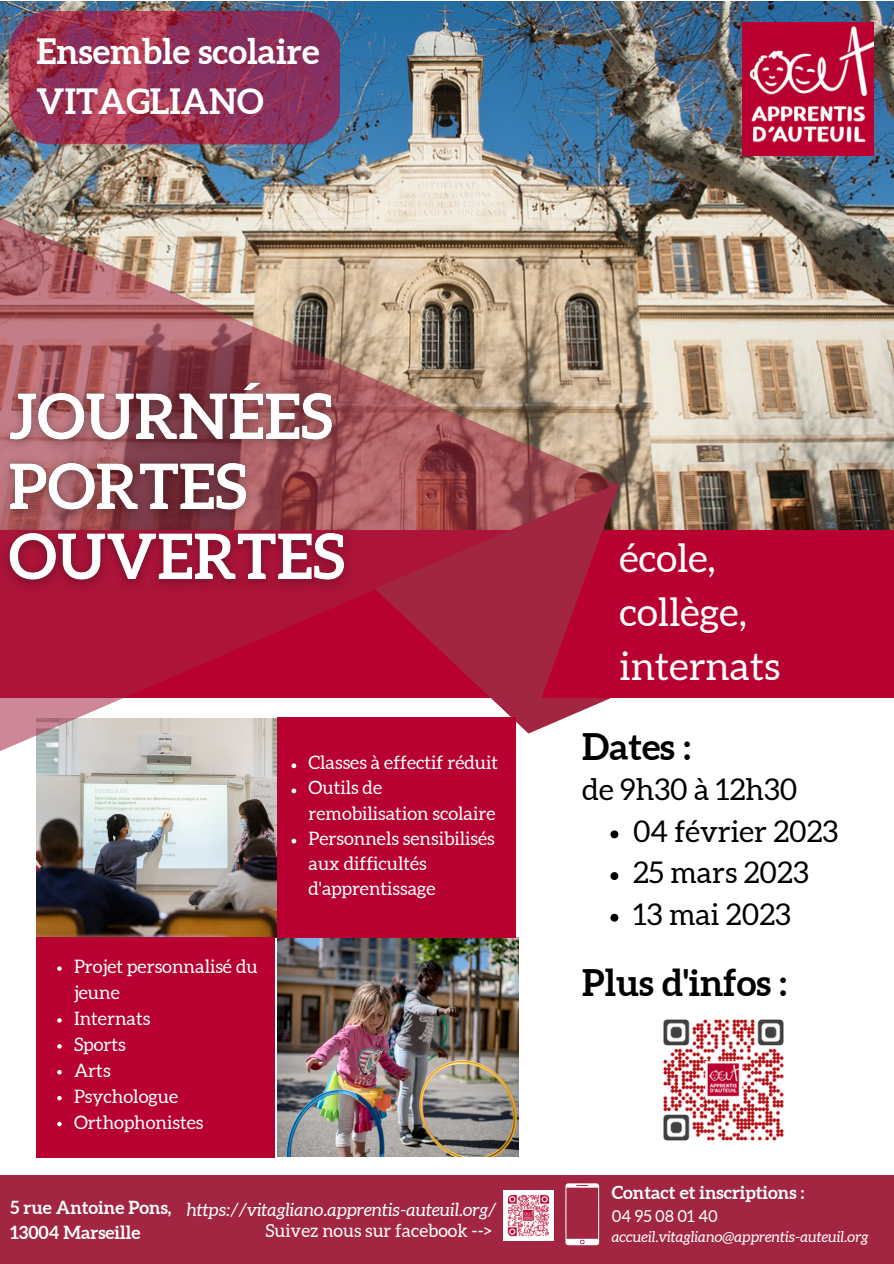
<style>
.page{position:relative;width:894px;height:1264px;background:#fff}
.page>*{position:absolute;margin:0;border:0;box-sizing:border-box;transform-origin:0 0}
.t1{font:39px/54px "Aleo";color:#fff}
.t2{font:700 36.6px "Aleo";color:#000}
.t3{font:700 34.8px/49.5px "Aleo";color:#fff}
.t4{font:29.85px/41.7px "Aleo";color:#000}
.t5{font:18.45px/26px "Aleo";color:#fff}
.t6{font:700 18px/24.8px "Aleo";color:#fff}
.t7{font:italic 18px "Aleo";color:#fff}
.t8{font:18px "Aleo";color:#fff}
.t9{font:16.5px "Aleo";color:#fff}
.t10{font:italic 15px "Aleo";color:#fff}
</style>
<div class="page">
<img style="left:37px;top:789px;width:240px;height:148px">
<img style="left:0;top:1px;width:893px;height:529px">
<div style="left:0;top:530px;width:893px;height:168px;background:#b90131"></div>
<img style="left:0;top:179px;width:619px;height:610px">
<svg style="left:374px;top:410px;width:322px;height:323px"></svg>
<img style="left:277px;top:937px;width:241px;height:219px">
<div style="left:277px;top:717px;width:239px;height:220px;background:#b90131"></div>
<div style="left:37px;top:937px;width:238px;height:219px;background:#b90131"></div>
<div style="left:0;top:1175px;width:893px;height:88px;background:#a22541"></div>
<img style="left:742px;top:23px;width:131px;height:133px">
<svg style="left:9px;top:11px;width:331px;height:133px"></svg>
<img style="left:663px;top:1019px;width:121px;height:122px">
<svg style="left:565px;top:1183px;width:34px;height:62px"></svg>
<img style="left:503px;top:1190px;width:50px;height:50px">
<img style="left:0;top:368px;width:360px;height:243px">
<svg style="left:291px;top:763px;width:5px;height:5px"></svg>
<svg style="left:291px;top:788px;width:5px;height:5px"></svg>
<svg style="left:291px;top:838px;width:5px;height:5px"></svg>
<svg style="left:610px;top:830px;width:8px;height:8px"></svg>
<svg style="left:610px;top:872px;width:8px;height:8px"></svg>
<svg style="left:610px;top:913px;width:8px;height:8px"></svg>
<svg style="left:57px;top:966px;width:5px;height:4px"></svg>
<svg style="left:57px;top:1018px;width:5px;height:4px"></svg>
<svg style="left:57px;top:1044px;width:5px;height:4px"></svg>
<svg style="left:57px;top:1070px;width:5px;height:4px"></svg>
<svg style="left:57px;top:1095px;width:5px;height:5px"></svg>
<svg style="left:57px;top:1121px;width:5px;height:5px"></svg>
<h3 class="t3" style="left:37px;top:27px;width:284px">Ensemble scolaire<br>VITAGLIANO</h3>
<p class="t5" style="left:74px;top:954px;width:185px">Projet personnalisé du jeune<br>Internats<br>Sports<br>Arts<br>Psychologue<br>Orthophonistes</p>
<p class="t5" style="left:308px;top:751px;width:191px;line-height:25px">Classes à effectif réduit<br>Outils de remobilisation scolaire<br>Personnels sensibilisés aux difficultés d'apprentissage</p>
<p class="t6" style="left:10px;top:1194px;width:163px">5 rue Antoine Pons,<br>13004 Marseille</p>
<p class="t7" style="left:186px;top:1198px;width:311px">https://vitagliano.apprentis-auteuil.org/</p>
<p class="t8" style="left:265px;top:1220px;width:228px">Suivez nous sur facebook --&gt;</p>
<h1 class="t1" style="left:619px;top:533px;width:162px">école, collège, internats</h1>
<h2 class="t2" style="left:582px;top:725px;width:110px">Dates :</h2>
<h3 class="t4" style="left:582px;top:770px;width:217px">de 9h30 à 12h30</h3>
<h3 class="t4" style="left:632px;top:811px;width:207px">04 février 2023<br>25 mars 2023<br>13 mai 2023</h3>
<h2 class="t2" style="left:582px;top:961px;width:206px">Plus d'infos :</h2>
<p class="t6" style="left:611px;top:1179px;width:194px">Contact et inscriptions :</p>
<p class="t9" style="left:611px;top:1206px;width:107px">04 95 08 01 40</p>
<p class="t10" style="left:611px;top:1228px;width:258px">accueil.vitagliano@apprentis-auteuil.org</p>
</div>
